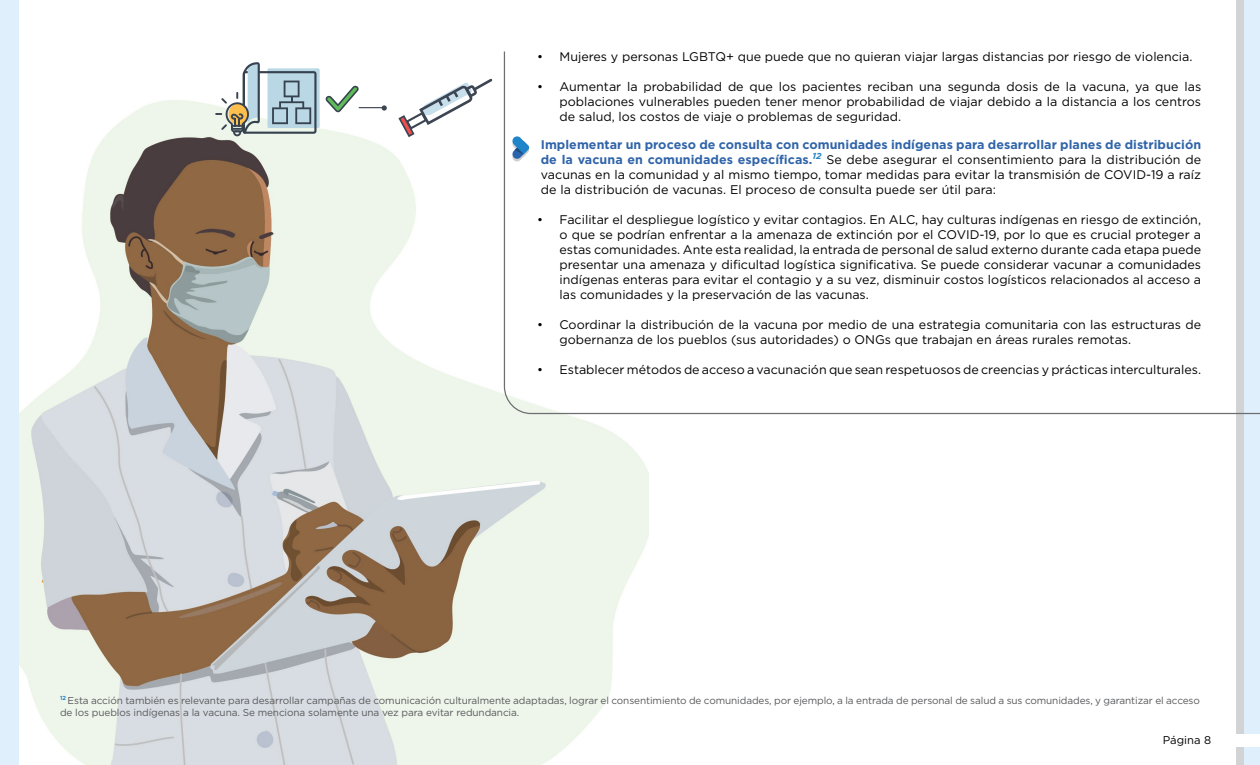
<style>
.page{position:relative;width:1260px;height:765px;background:#fff}
.page>*{position:absolute;margin:0;border:0;box-sizing:border-box;transform-origin:0 0}
.t1{font:12.5px/15px "Gotham Pro";color:#000;text-align:justify}
.t2{font:11.25px "Gotham Pro";color:#000}
.t3{font:10px/12px "Gotham Pro";letter-spacing:-.01em;color:#58595b}
.s1{font-weight:700;color:#3064a9}
</style>
<div class="page">
<div style="left:1237px;top:0;width:23px;height:765px;background:#dfeffb"></div>
<div style="left:0;top:0;width:19px;height:765px;background:#dfeffb"></div>
<div style="left:1237px;top:0;width:7px;height:765px;background:#d1d3d4"></div>
<div style="left:1161px;top:735px;width:99px;height:12px;background:#fff"></div>
<img style="left:20px;top:98px;width:628px;height:667px">
<svg style="left:503px;top:50px;width:757px;height:365px"></svg>
<div style="left:268px;top:68px;width:52px;height:60px;background:#b9d7e4"></div>
<svg style="left:215px;top:62px;width:102px;height:74px"></svg>
<svg style="left:398px;top:79px;width:94px;height:58px"></svg>
<svg style="left:326px;top:85px;width:61px;height:27px"></svg>
<svg style="left:512px;top:136px;width:17px;height:25px"></svg>
<p class="t1" style="left:537px;top:49px;width:657px">• Mujeres y personas LGBTQ+ que puede que no quieran viajar largas distancias por riesgo de violencia.</p>
<p class="t1" style="left:560px;top:79px;width:643px;text-indent:-22px">• Aumentar la probabilidad de que los pacientes reciban una segunda dosis de la vacuna, ya que las poblaciones vulnerables pueden tener menor probabilidad de viajar debido a la distancia a los centros de salud, los costos de viaje o problemas de seguridad.</p>
<p class="t1" style="left:541px;top:137px;width:662px"><span class="s1">Implementar un proceso de consulta con comunidades indígenas para desarrollar planes de distribución de la vacuna en comunidades específicas.</span><sup>12</sup> Se debe asegurar el consentimiento para la distribución de vacunas en la comunidad y al mismo tiempo, tomar medidas para evitar la transmisión de COVID-19 a raíz de la distribución de vacunas. El proceso de consulta puede ser útil para:</p>
<p class="t1" style="left:560px;top:212px;width:643px;text-indent:-22px">• Facilitar el despliegue logístico y evitar contagios. En ALC, hay culturas indígenas en riesgo de extinción, o que se podrían enfrentar a la amenaza de extinción por el COVID-19, por lo que es crucial proteger a estas comunidades. Ante esta realidad, la entrada de personal de salud externo durante cada etapa puede presentar una amenaza y dificultad logística significativa. Se puede considerar vacunar a comunidades indígenas enteras para evitar el contagio y a su vez, disminuir costos logísticos relacionados al acceso a las comunidades y la preservación de las vacunas.</p>
<p class="t1" style="left:560px;top:317px;width:643px;text-indent:-22px">• Coordinar la distribución de la vacuna por medio de una estrategia comunitaria con las estructuras de gobernanza de los pueblos (sus autoridades) o ONGs que trabajan en áreas rurales remotas.</p>
<p class="t1" style="left:537px;top:362px;width:666px">• Establecer métodos de acceso a vacunación que sean respetuosos de creencias y prácticas interculturales.</p>
<p class="t3" style="left:60px;top:694px;width:1141px"><sup>12</sup> Esta acción también es relevante para desarrollar campañas de comunicación culturalmente adaptadas, lograr el consentimiento de comunidades, por ejemplo, a la entrada de personal de salud a sus comunidades, y garantizar el acceso de los pueblos indígenas a la vacuna. Se menciona solamente una vez para evitar redundancia.</p>
<p class="t2" style="left:1163px;top:734px;width:50px">Página 8</p>
</div>
